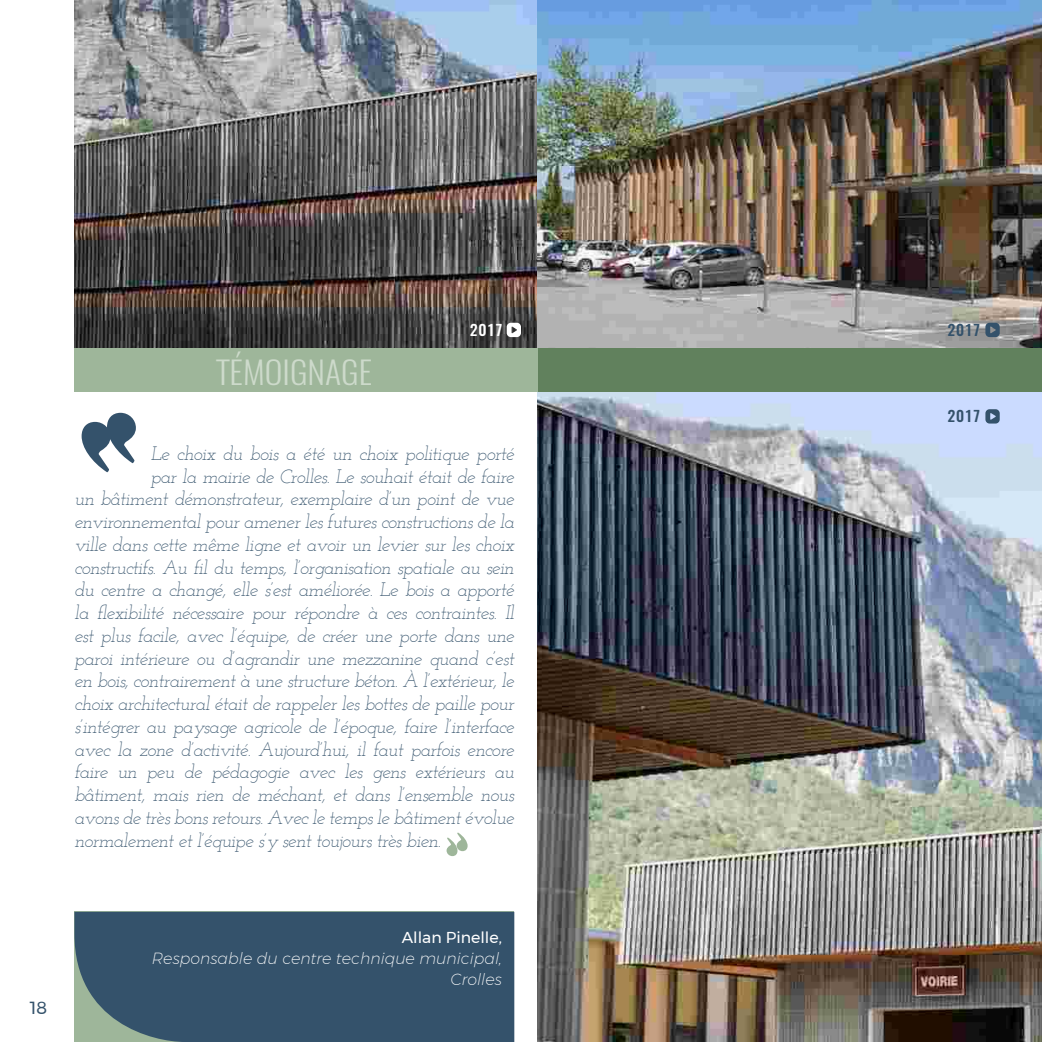
<style>
.page{position:relative;width:1042px;height:1042px;background:#fff}
.page>*{position:absolute;margin:0;border:0;box-sizing:border-box;transform-origin:0 0}
.t1{font:300 31.32px "Oswald";color:#cddacb;scale:1.08 1}
.t2{font:italic 300 19.25px "Josefin Slab";letter-spacing:-.03em;color:#34526b}
.t3{font:17.5px "Montserrat";color:#34526b}
.t4{font:italic 200 15.75px/21px "Montserrat";color:#fff;text-align:right}
.t5{font:15.75px "Montserrat";color:#fff}
.t6{font:500 14.88px "Oswald";letter-spacing:.04em;color:#34526b;scale:1.05 1}
.t7{font:500 14.88px "Oswald";color:#fff;scale:1.05 1}
</style>
<div class="page">
<svg style="left:74px;top:348px;width:968px;height:44px;background:#7e9a7a"></svg>
<img style="left:74px;top:0;width:968px;height:348px">
<img style="left:538px;top:392px;width:504px;height:650px">
<div style="left:74px;top:912px;width:440px;height:130px;background:#34526b"></div>
<svg style="left:82px;top:413px;width:54px;height:59px"></svg>
<svg style="left:446px;top:832px;width:22px;height:24px"></svg>
<svg style="left:507px;top:323px;width:14px;height:14px"></svg>
<svg style="left:985px;top:409px;width:14px;height:14px"></svg>
<svg style="left:985px;top:323px;width:14px;height:14px"></svg>
<h1 class="t1" style="left:217px;top:344px;width:146px">TÉMOIGNAGE</h1>
<p class="t7" style="left:470px;top:322px;width:33px">2017</p>
<p class="t2" style="left:151px;top:442px;width:365px">Le choix du bois a été un choix politique porté</p>
<p class="t2" style="left:151px;top:464px;width:365px">par la mairie de Crolles. Le souhait était de faire</p>
<p class="t2" style="left:74px;top:487px;width:441px">un bâtiment démonstrateur, exemplaire d’un point de vue</p>
<p class="t2" style="left:74px;top:510px;width:441px">environnemental pour amener les futures constructions de la</p>
<p class="t2" style="left:74px;top:533px;width:441px">ville dans cette même ligne et avoir un levier sur les choix</p>
<p class="t2" style="left:74px;top:555px;width:441px">constructifs. Au fil du temps, l’organisation spatiale au sein</p>
<p class="t2" style="left:74px;top:578px;width:441px">du centre a changé, elle s’est améliorée. Le bois a apporté</p>
<p class="t2" style="left:74px;top:601px;width:441px">la flexibilité nécessaire pour répondre à ces contraintes. Il</p>
<p class="t2" style="left:74px;top:624px;width:441px">est plus facile, avec l’équipe, de créer une porte dans une</p>
<p class="t2" style="left:74px;top:647px;width:441px">paroi intérieure ou d’agrandir une mezzanine quand c’est</p>
<p class="t2" style="left:74px;top:669px;width:441px">en bois, contrairement à une structure béton. À l’extérieur, le</p>
<p class="t2" style="left:74px;top:692px;width:441px">choix architectural était de rappeler les bottes de paille pour</p>
<p class="t2" style="left:74px;top:715px;width:441px">s’intégrer au paysage agricole de l’époque, faire l’interface</p>
<p class="t2" style="left:74px;top:738px;width:441px">avec la zone d’activité. Aujourd’hui, il faut parfois encore</p>
<p class="t2" style="left:74px;top:760px;width:441px">faire un peu de pédagogie avec les gens extérieurs au</p>
<p class="t2" style="left:74px;top:783px;width:441px">bâtiment, mais rien de méchant, et dans l’ensemble nous</p>
<p class="t2" style="left:74px;top:806px;width:441px">avons de très bons retours. Avec le temps le bâtiment évolue</p>
<p class="t2" style="left:74px;top:829px;width:368px">normalement et l’équipe s’y sent toujours très bien.</p>
<p class="t3" style="left:30px;top:995px;width:19px">18</p>
<p class="t5" style="left:402px;top:925px;width:102px">Allan Pinelle,</p>
<p class="t4" style="left:152px;top:947px;width:351px">Responsable du centre technique municipal,<br>Crolles</p>
<p class="t6" style="left:947px;top:322px;width:33px">2017</p>
<p class="t6" style="left:947px;top:408px;width:33px">2017</p>
</div>
